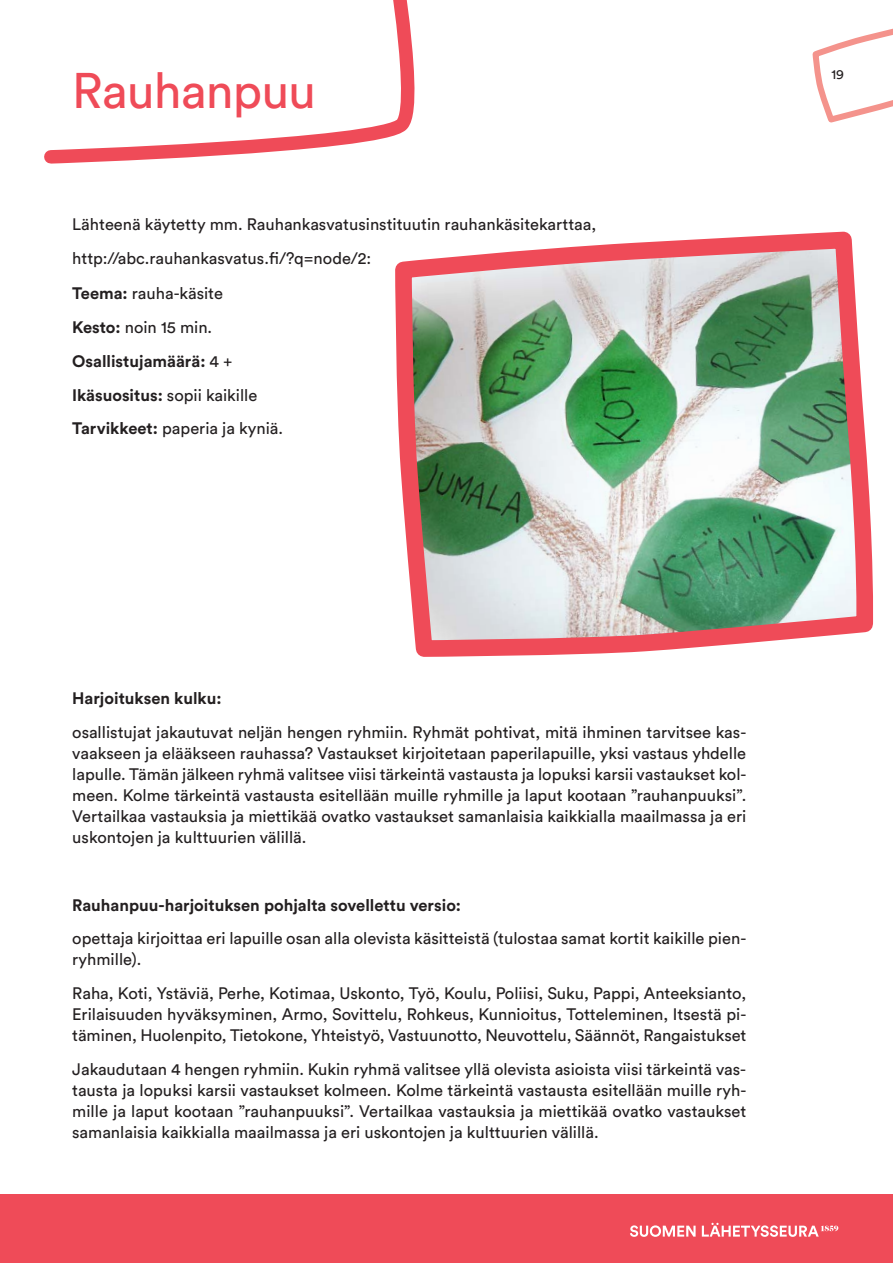
<style>
.page{position:relative;width:893px;height:1263px;background:#fff}
.page>*{position:absolute;margin:0;border:0;box-sizing:border-box;transform-origin:0 0}
.t1{font:49.5px "Circular Std";letter-spacing:-.02em;color:#ef4b58}
.t2{font:16.5px/21px "Circular Std";color:#231f20;text-align:justify}
.t3{font:700 16.5px "Circular Std";color:#231f20}
.t4{font:13.5px "Circular Std";color:#231f20}
.s1{font-weight:700}
</style>
<div class="page">
<div style="left:0;top:1194px;width:893px;height:69px;background:#ef4b58"></div>
<svg style="left:812px;top:28px;width:81px;height:95px"></svg>
<svg style="left:630px;top:1225px;width:66px;height:12px"></svg>
<svg style="left:702px;top:1223px;width:136px;height:14px"></svg>
<svg style="left:44px;top:0;width:371px;height:164px"></svg>
<img style="left:395px;top:240px;width:479px;height:417px">
<h1 class="t1" style="left:72px;top:61px;width:246px">Rauhanpuu</h1>
<p class="t2" style="left:72px;top:207px;width:526px;line-height:34px;text-align:left">Lähteenä käytetty mm. Rauhankasvatusinstituutin rauhankäsitekarttaa, http://abc.rauhankasvatus.fi/?q=node/2:<br><span class="s1">Teema:</span> rauha-käsite<br><span class="s1">Kesto:</span> noin 15 min.<br><span class="s1">Osallistujamäärä:</span> 4 +<br><span class="s1">Ikäsuositus:</span> sopii kaikille<br><span class="s1">Tarvikkeet:</span> paperia ja kyniä.</p>
<p class="t4" style="left:831px;top:66px;width:14px">19</p>
<p class="t3" style="left:72px;top:688px;width:151px">Harjoituksen kulku:</p>
<p class="t2" style="left:72px;top:722px;width:676px">osallistujat jakautuvat neljän hengen ryhmiin. Ryhmät pohtivat, mitä ihminen tarvitsee kas&shy;vaakseen ja elääkseen rauhassa? Vastaukset kirjoitetaan paperilapuille, yksi vastaus yhdelle lapulle. Tämän jälkeen ryhmä valitsee viisi tärkeintä vastausta ja lopuksi karsii vastaukset kol&shy;meen. Kolme tärkeintä vastausta esitellään muille ryhmille ja laput kootaan ”rauhanpuuksi”.<br>Vertailkaa vastauksia ja miettikää ovatko vastaukset samanlaisia kaikkialla maailmassa ja eri uskontojen ja kulttuurien välillä.</p>
<p class="t3" style="left:72px;top:894px;width:390px">Rauhanpuu-harjoituksen pohjalta sovellettu versio:</p>
<p class="t2" style="left:72px;top:928px;width:675px">opettaja kirjoittaa eri lapuille osan alla olevista käsitteistä (tulostaa samat kortit kaikille pien&shy;ryhmille).</p>
<p class="t2" style="left:72px;top:983px;width:676px">Raha, Koti, Ystäviä, Perhe, Kotimaa, Uskonto, Työ, Koulu, Poliisi, Suku, Pappi, Anteeksianto, Erilaisuuden hyväksyminen, Armo, Sovittelu, Rohkeus, Kunnioitus, Totteleminen, Itsestä pi&shy;täminen, Huolenpito, Tietokone, Yhteistyö, Vastuunotto, Neuvottelu, Säännöt, Rangaistukset</p>
<p class="t2" style="left:72px;top:1058px;width:675px">Jakaudutaan 4 hengen ryhmiin. Kukin ryhmä valitsee yllä olevista asioista viisi tärkeintä vas&shy;tausta ja lopuksi karsii vastaukset kolmeen. Kolme tärkeintä vastausta esitellään muille ryh&shy;mille ja laput kootaan ”rauhanpuuksi”. Vertailkaa vastauksia ja miettikää ovatko vastaukset samanlaisia kaikkialla maailmassa ja eri uskontojen ja kulttuurien välillä.</p>
</div>
